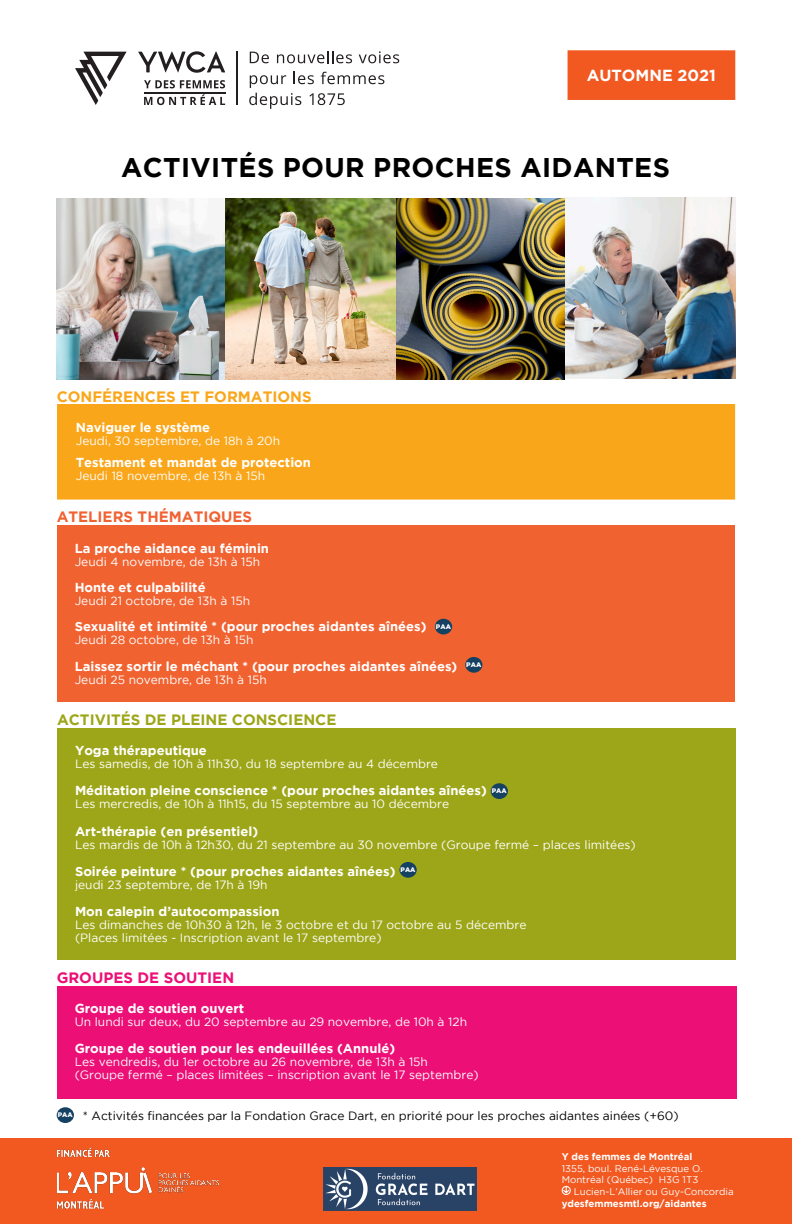
<style>
.page{position:relative;width:792px;height:1224px;background:#fff}
.page>*{position:absolute;margin:0;border:0;box-sizing:border-box;transform-origin:0 0}
.t1{font:700 27px "Gotham";letter-spacing:.015em;color:#000}
.t2{font:700 16px "Gotham";color:#fff}
.t3{font:700 15px "Gotham";color:#9da618}
.t4{font:700 15px "Gotham";color:#faa61a}
.t5{font:700 15px "Gotham";color:#f16232}
.t6{font:700 15px "Gotham";color:#eb0f76}
.Description{font:700 13px "Gotham";color:#fff}
.Description-2{font:12px/13px "Gotham";color:#fff}
.t7{font:12px "Gotham";color:#000}
.t8{font:9.7px/11.6px "Gotham";color:#fff}
.t9{font:700 9.7px "Gotham";color:#fff}
.t10{font:900 6.6px "Gotham";color:#fff}
</style>
<div class="page">
<div style="left:0;top:1138px;width:792px;height:86px;background:#f15921"></div>
<div style="left:570px;top:52px;width:163px;height:46px;background:#f15921"></div>
<div style="left:568px;top:50px;width:167px;height:50px;border:4px solid #f15921"></div>
<svg style="left:562px;top:1186px;width:9px;height:9px"></svg>
<img style="left:58px;top:1148px;width:160px;height:61px">
<div style="left:57px;top:728px;width:678px;height:232px;background:#9da618"></div>
<div style="left:491px;top:783px;width:17px;height:16px;background:#154162;border-radius:50%"></div>
<div style="left:399px;top:862px;width:18px;height:16px;background:#154162;border-radius:50%"></div>
<div style="left:58px;top:405px;width:677px;height:94px;background:#faa61a"></div>
<div style="left:57px;top:404px;width:678px;height:96px;border:1px solid #faa61a"></div>
<div style="left:57px;top:986px;width:679px;height:112px;background:#eb0f76"></div>
<div style="left:57px;top:525px;width:678px;height:177px;background:#f16231"></div>
<div style="left:465px;top:657px;width:17px;height:16px;background:#154162;border-radius:50%"></div>
<svg style="left:75px;top:52px;width:52px;height:53px"></svg>
<svg style="left:250px;top:52px;width:19px;height:11px"></svg>
<svg style="left:277px;top:51px;width:75px;height:12px"></svg>
<svg style="left:359px;top:51px;width:40px;height:12px"></svg>
<svg style="left:249px;top:72px;width:135px;height:37px"></svg>
<hr style="left:237px;top:52px;width:1px;height:53px;background:#231f20">
<svg style="left:144px;top:80px;width:81px;height:8px"></svg>
<svg style="left:144px;top:94px;width:81px;height:11px"></svg>
<svg style="left:138px;top:51px;width:87px;height:22px"></svg>
<hr style="left:144px;top:92px;width:81px;height:1px;background:#231f20">
<img style="left:57px;top:198px;width:678px;height:182px">
<img style="left:323px;top:1167px;width:154px;height:43px">
<div style="left:435px;top:619px;width:17px;height:15px;background:#154162;border-radius:50%"></div>
<div style="left:57px;top:1107px;width:17px;height:16px;background:#154162;border-radius:50%"></div>
<p class="t2" style="left:587px;top:66px;width:131px">AUTOMNE 2021</p>
<p class="t1" style="left:121px;top:152px;width:550px">ACTIVITÉS POUR PROCHES AIDANTES</p>
<p class="t4" style="left:57px;top:388px;width:257px">CONFÉRENCES ET FORMATIONS</p>
<p class="Description" style="left:76px;top:420px;width:136px">Naviguer le système</p>
<p class="Description-2" style="left:76px;top:435px;width:206px">Jeudi, 30 septembre, de 18h à 20h</p>
<p class="Description" style="left:76px;top:455px;width:237px">Testament et mandat de protection</p>
<p class="Description-2" style="left:76px;top:469px;width:191px">Jeudi 18 novembre, de 13h à 15h</p>
<p class="t5" style="left:57px;top:508px;width:197px">ATELIERS THÉMATIQUES</p>
<p class="Description" style="left:75px;top:540px;width:196px">La proche aidance au féminin</p>
<p class="Description-2" style="left:75px;top:555px;width:187px">Jeudi 4 novembre, de 13h à 15h</p>
<p class="Description" style="left:75px;top:580px;width:132px">Honte et culpabilité</p>
<p class="Description-2" style="left:75px;top:594px;width:177px">Jeudi 21 octobre, de 13h à 15h</p>
<p class="Description" style="left:75px;top:619px;width:353px">Sexualité et intimité * (pour proches aidantes aînées)</p>
<p class="Description-2" style="left:75px;top:633px;width:180px">Jeudi 28 octobre, de 13h à 15h</p>
<p class="Description" style="left:75px;top:658px;width:384px">Laissez sortir le méchant * (pour proches aidantes aînées)</p>
<p class="t10" style="left:466px;top:661px;width:16px">PAA</p>
<p class="Description-2" style="left:75px;top:673px;width:194px">Jeudi 25 novembre, de 13h à 15h</p>
<p class="t10" style="left:436px;top:623px;width:16px">PAA</p>
<p class="t3" style="left:57px;top:711px;width:281px">ACTIVITÉS DE PLEINE CONSCIENCE</p>
<p class="Description" style="left:75px;top:743px;width:133px">Yoga thérapeutique</p>
<p class="Description-2" style="left:75px;top:757px;width:365px">Les samedis, de 10h à 11h30, du 18 septembre au 4 décembre</p>
<p class="Description" style="left:75px;top:783px;width:413px">Méditation pleine conscience * (pour proches aidantes aînées)</p>
<p class="t10" style="left:492px;top:787px;width:16px">PAA</p>
<p class="Description-2" style="left:75px;top:798px;width:376px">Les mercredis, de 10h à 11h15, du 15 septembre au 10 décembre</p>
<p class="Description" style="left:75px;top:823px;width:185px">Art-thérapie (en présentiel)</p>
<p class="Description-2" style="left:75px;top:838px;width:562px">Les mardis de 10h à 12h30, du 21 septembre au 30 novembre (Groupe fermé – places limitées)</p>
<p class="Description" style="left:75px;top:863px;width:322px">Soirée peinture * (pour proches aidantes aînées)</p>
<p class="t10" style="left:401px;top:866px;width:16px">PAA</p>
<p class="Description-2" style="left:75px;top:878px;width:194px">jeudi 23 septembre, de 17h à 19h</p>
<p class="Description" style="left:75px;top:904px;width:206px">Mon calepin d’autocompassion</p>
<p class="Description-2" style="left:75px;top:918px;width:453px">Les dimanches de 10h30 à 12h, le 3 octobre et du 17 octobre au 5 décembre (Places limitées - Inscription avant le 17 septembre)</p>
<p class="t6" style="left:57px;top:969px;width:179px">GROUPES DE SOUTIEN</p>
<p class="Description" style="left:75px;top:1001px;width:171px">Groupe de soutien ouvert</p>
<p class="Description-2" style="left:75px;top:1015px;width:394px">Un lundi sur deux, du 20 septembre au 29 novembre, de 10h à 12h</p>
<p class="Description" style="left:75px;top:1041px;width:322px">Groupe de soutien pour les endeuillées (Annulé)</p>
<p class="Description-2" style="left:75px;top:1055px;width:406px">Les vendredis, du 1er octobre au 26 novembre, de 13h à 15h (Groupe fermé – places limitées – inscription avant le 17 septembre)</p>
<p class="t10" style="left:58px;top:1111px;width:16px">PAA</p>
<p class="t7" style="left:83px;top:1109px;width:597px">* Activités financées par la Fondation Grace Dart, en priorité pour les proches aidantes ainées (+60)</p>
<p class="t9" style="left:562px;top:1151px;width:132px">Y des femmes de Montréal</p>
<p class="t8" style="left:562px;top:1162px;width:143px">1355, boul. René-Lévesque O.<br>Montréal (Québec) H3G 1T3</p>
<p class="t8" style="left:574px;top:1186px;width:162px">Lucien-L’Allier ou Guy-Concordia</p>
<p class="t9" style="left:562px;top:1198px;width:146px">ydesfemmesmtl.org/aidantes</p>
</div>
